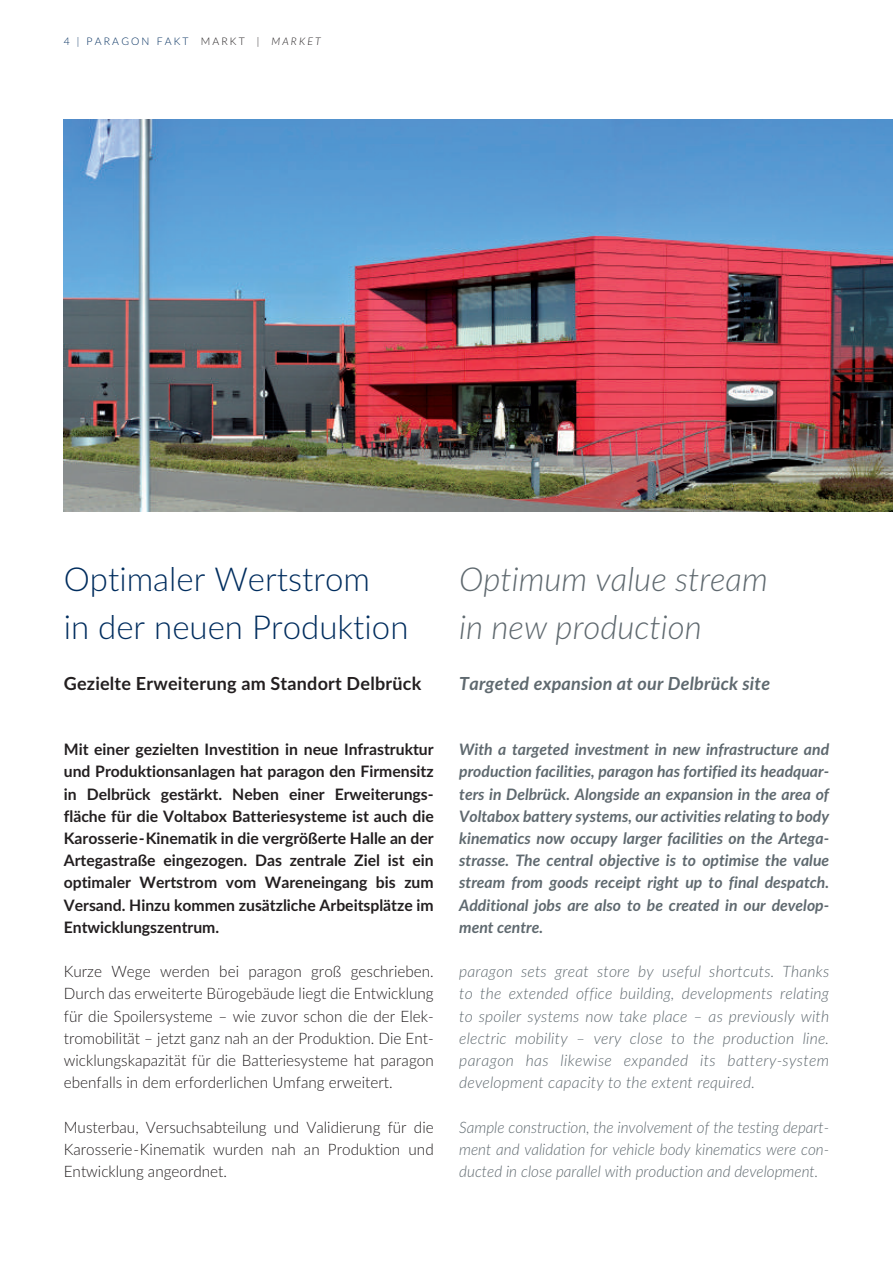
<style>
.page{position:relative;width:893px;height:1263px;background:#fff}
.page>*{position:absolute;margin:0;border:0;box-sizing:border-box;transform-origin:0 0}
.t1{font:300 33px/48px "Lato";color:#002d5e}
.t2{font:italic 300 33px/48px "Lato";color:#5f696f}
.t3{font:700 18px "Lato";letter-spacing:.01em;color:#231f20}
.t4{font:italic 700 18px "Lato";letter-spacing:.01em;color:#5f696f}
.t5{font:italic 300 15.75px/22.2px "Lato";letter-spacing:.005em;color:#5f696f;text-align:justify}
.t6{font:300 15.75px/22.2px "Lato";color:#231f20;text-align:justify}
.t7{font:italic 700 15.75px/22.2px "Lato";color:#5f696f;text-align:justify}
.t8{font:700 15.75px/22.2px "Lato";color:#231f20;text-align:justify}
.t9{font:300 10.5px "Lato";letter-spacing:.205em;color:#002d5e}
.s1{color:#231f20}
.s2{font-style:italic;color:#231f20}
</style>
<div class="page">
<img style="left:64px;top:119px;width:829px;height:393px">
<p class="t9" style="left:64px;top:35px;width:258px">4 | PARAGON FAKT <span class="s1">MARKT |</span> <span class="s2">MARKET</span></p>
<h1 class="t1" style="left:64px;top:556px;width:346px">Optimaler Wertstrom<br>in der neuen Produktion</h1>
<p class="t3" style="left:64px;top:673px;width:359px">Gezielte Erweiterung am Standort Delbrück</p>
<p class="t8" style="left:64px;top:738px;width:371px">Mit einer gezielten Investition in neue Infrastruktur und Produktionsanlagen hat paragon den Firmensitz in Delbrück gestärkt. Neben einer Erweiterungs&shy;fläche für die Voltabox Batteriesysteme ist auch die Karosserie-Kinematik in die vergrößerte Halle an der Artegastraße eingezogen. Das zentrale Ziel ist ein optimaler Wertstrom vom Wareneingang bis zum Versand. Hinzu kommen zusätzliche Arbeitsplätze im Entwicklungszentrum.</p>
<p class="t6" style="left:64px;top:960px;width:371px">Kurze Wege werden bei paragon groß geschrieben.<br>Durch das erweiterte Bürogebäude liegt die Entwicklung für die Spoilersysteme – wie zuvor schon die der Elek&shy;tromobilität – jetzt ganz nah an der Produktion. Die Ent&shy;wicklungskapazität für die Batteriesysteme hat paragon ebenfalls in dem erforderlichen Umfang erweitert.</p>
<p class="t6" style="left:64px;top:1116px;width:371px">Musterbau, Versuchsabteilung und Validierung für die Karosserie-Kinematik wurden nah an Produktion und Entwicklung angeordnet.</p>
<h1 class="t2" style="left:459px;top:556px;width:310px">Optimum value stream in new production</h1>
<p class="t4" style="left:459px;top:673px;width:312px">Targeted expansion at our Delbrück site</p>
<p class="t7" style="left:459px;top:738px;width:371px">With a targeted investment in new infrastructure and production facilities, paragon has fortified its headquar&shy;ters in Delbrück. Alongside an expansion in the area of Voltabox battery systems, our activities relating to body kinematics now occupy larger facilities on the Artega&shy;strasse. The central objective is to optimise the value stream from goods receipt right up to final despatch.<br>Additional jobs are also to be created in our develop&shy;ment centre.</p>
<p class="t5" style="left:459px;top:960px;width:371px">paragon sets great store by useful shortcuts. Thanks to the extended office building, developments relating to spoiler systems now take place – as previously with electric mobility – very close to the production line. paragon has likewise expanded its battery-system development capacity to the extent required.</p>
<p class="t5" style="left:459px;top:1116px;width:371px">Sample construction, the involvement of the testing depart&shy;ment and validation for vehicle body kinematics were con&shy;ducted in close parallel with production and development.</p>
</div>
